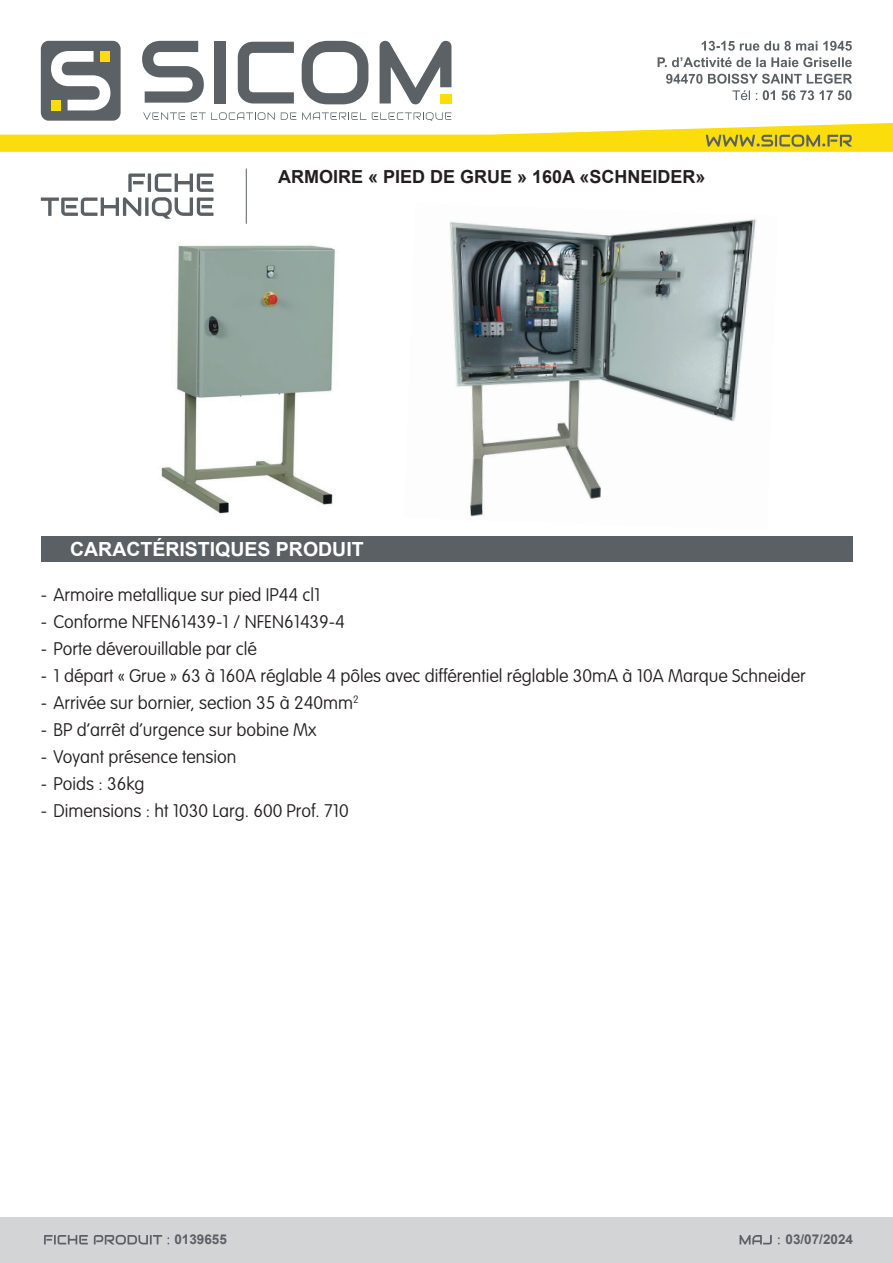
<style>
.page{position:relative;width:893px;height:1263px;background:#fff}
.page>*{position:absolute;margin:0;border:0;box-sizing:border-box;transform-origin:0 0}
.t1{font:700 19.5px "Arial";color:#fff}
.t2{font:100 18px "VAG Rounded Std";color:#231f20}
.t3{font:700 18px "Arial";color:#231f20}
.t4{font:700 13.5px "Arial";color:#5b6064}
</style>
<div class="page">
<div style="left:0;top:1217px;width:893px;height:46px;background:#d3d4d6"></div>
<svg style="left:740px;top:1235px;width:40px;height:9px"></svg>
<svg style="left:41px;top:173px;width:172px;height:46px"></svg>
<div style="left:41px;top:536px;width:811px;height:25px;background:#5b6064"></div>
<svg style="left:0;top:41px;width:893px;height:111px"></svg>
<hr style="left:246px;top:168px;width:1px;height:56px;background:#5b6064">
<svg style="left:44px;top:1235px;width:125px;height:9px"></svg>
<img style="left:161px;top:245px;width:174px;height:269px">
<img style="left:450px;top:219px;width:306px;height:298px">
<p class="t3" style="left:278px;top:164px;width:429px">ARMOIRE « PIED DE GRUE » 160A «SCHNEIDER»</p>
<p class="t1" style="left:70px;top:535px;width:295px">CARACTÉRISTIQUES PRODUIT</p>
<p class="t2" style="left:41px;top:584px;width:281px">- Armoire metallique sur pied IP44 cl1</p>
<p class="t2" style="left:41px;top:611px;width:306px">- Conforme NFEN61439-1 / NFEN61439-4</p>
<p class="t2" style="left:41px;top:638px;width:218px">- Porte déverouillable par clé</p>
<p class="t2" style="left:41px;top:665px;width:766px">- 1 départ « Grue » 63 à 160A réglable 4 pôles avec différentiel réglable 30mA à 10A Marque Schneider</p>
<p class="t2" style="left:41px;top:692px;width:319px">- Arrivée sur bornier, section 35 à 240mm<sup>2</sup></p>
<p class="t2" style="left:41px;top:719px;width:277px">- BP d’arrêt d’urgence sur bobine Mx</p>
<p class="t2" style="left:41px;top:746px;width:197px">- Voyant présence tension</p>
<p class="t2" style="left:41px;top:773px;width:105px">- Poids : 36kg</p>
<p class="t2" style="left:41px;top:800px;width:310px">- Dimensions : ht 1030 Larg. 600 Prof. 710</p>
<p class="t4" style="left:174px;top:1230px;width:54px">0139655</p>
<p class="t4" style="left:785px;top:1230px;width:69px">03/07/2024</p>
</div>
